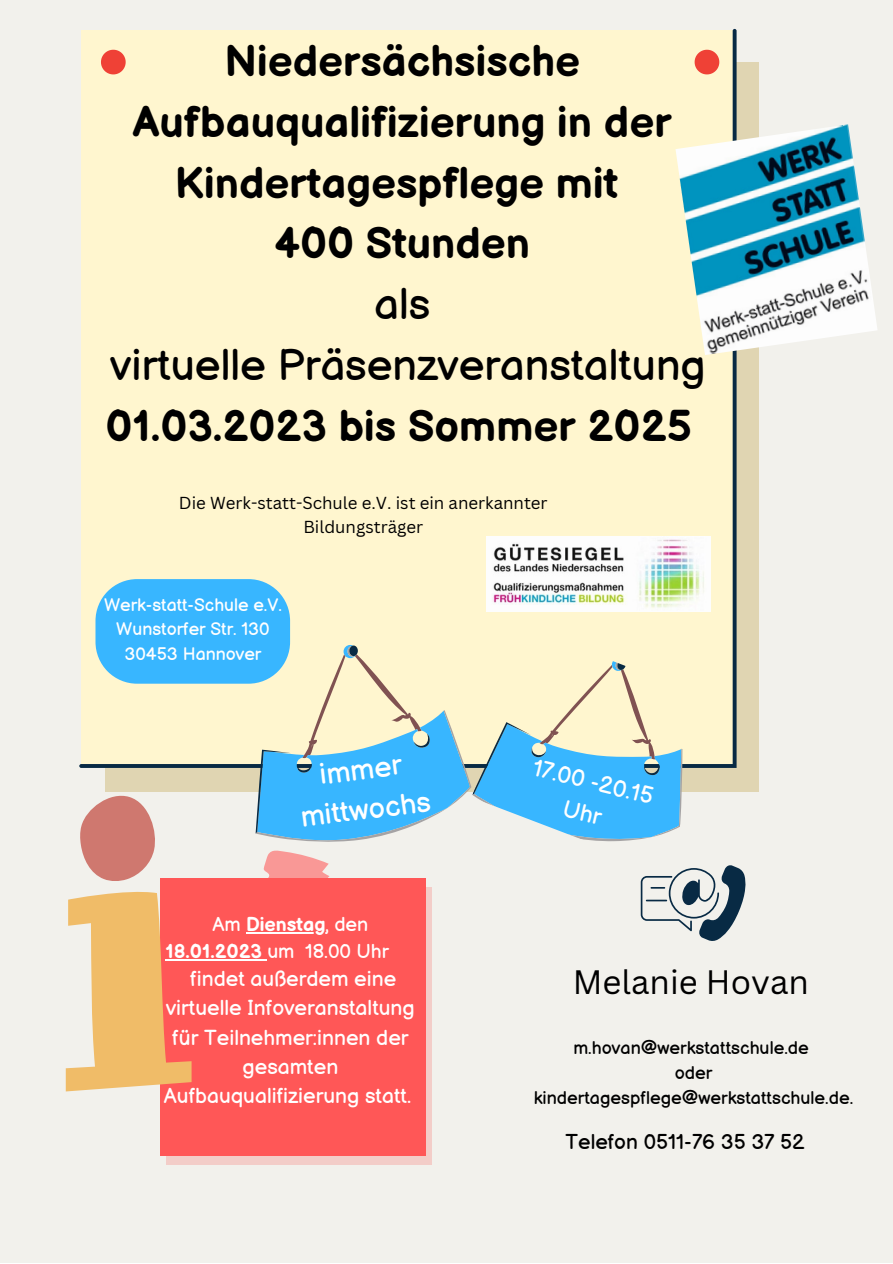
<style>
.page{position:relative;width:893px;height:1264px;background:#fff}
.page>*{position:absolute;margin:0;border:0;box-sizing:border-box;transform-origin:0 0}
.t1{font:700 43.5px/60.8px "Balsamiq Sans";color:#000;text-align:center}
.t2{font:43.5px/60.8px "Balsamiq Sans";color:#000;text-align:center}
.t3{font:33px "Canva Sans";color:#000}
.t4{font:29.1px/40px "Balsamiq Sans";color:#fff;text-align:center}
.t5{font:23.7px/32.4px "Balsamiq Sans";color:#fff;text-align:center}
.t6{font:21.15px/29.2px "Balsamiq Sans";color:#fff;text-align:center}
.t7{font:21px "Balsamiq Sans";color:#000}
.t8{font:700 19.65px/27px "Balsamiq Sans";color:#fff}
.t9{font:18px/24.8px "Balsamiq Sans";color:#000;text-align:center}
.t10{font:17.85px/24.8px "Balsamiq Sans";color:#fff;text-align:center}
.t11{font:16.95px/23.5px "Canva Sans";color:#000;text-align:center}
.s1{font-weight:400}
</style>
<div class="page">
<div style="left:0;top:0;width:892px;height:1262px;background:#f2f1ec"></div>
<div style="left:105px;top:62px;width:653px;height:729px;background:#e0d5b2"></div>
<div style="left:81px;top:29px;width:655px;height:739px;background:#fff6cf"></div>
<img style="left:487px;top:537px;width:223px;height:74px">
<div style="left:166px;top:887px;width:266px;height:277px;background:#f3cdc8"></div>
<div style="left:160px;top:878px;width:265px;height:278px;background:#ff5757"></div>
<svg style="left:640px;top:865px;width:106px;height:76px"></svg>
<hr style="left:645px;top:899px;width:22px;height:2px;background:#082a44">
<img style="left:675px;top:124px;width:202px;height:231px">
<svg style="left:471px;top:631px;width:255px;height:239px"></svg>
<svg style="left:472px;top:631px;width:220px;height:223px;background:#badcdd"></svg>
<svg style="left:66px;top:579px;width:405px;height:512px"></svg>
<h1 class="t1" style="left:133px;top:33px;width:540px">Niedersächsische<br>Aufbauqualifizierung in der<br>Kindertagespflege mit<br>400 Stunden</h1>
<h1 class="t2" style="left:111px;top:276px;width:596px">als<br>virtuelle Präsenzveranstaltung</h1>
<h1 class="t1" style="left:105px;top:397px;width:587px">01.03.2023 bis Sommer 2025</h1>
<p class="t11" style="left:179px;top:491px;width:370px">Die Werk-statt-Schule e.V. ist ein anerkannter<br>Bildungsträger</p>
<p class="t10" style="left:104px;top:593px;width:179px">Werk-statt-Schule e.V.<br>Wunstorfer Str. 130<br>30453 Hannover</p>
<h3 class="t4" style="left:293px;top:758px;width:132px;rotate:-7deg">immer mittwochs</h3>
<p class="t5" style="left:537px;top:752px;width:125px;rotate:14deg">17.00 -20.15<br>Uhr</p>
<p class="t8" style="left:165px;top:911px;width:225px;text-indent:47px"><span class="s1">Am</span> Dienstag<span class="s1">, den<br></span>18.01.2023 <span class="s1">um 18.00 Uhr</span></p>
<p class="t6" style="left:164px;top:965px;width:252px">findet außerdem eine virtuelle Infoveranstaltung für Teilnehmer:innen der gesamten<br>Aufbauqualifizierung statt.</p>
<h2 class="t3" style="left:572px;top:959px;width:237px">Melanie Hovan</h2>
<p class="t9" style="left:533px;top:1036px;width:321px">m.hovan@werkstattschule.de<br>oder kindertagespflege@werkstattschule.de.</p>
<p class="t7" style="left:565px;top:1130px;width:240px">Telefon 0511-76 35 37 52</p>
</div>
